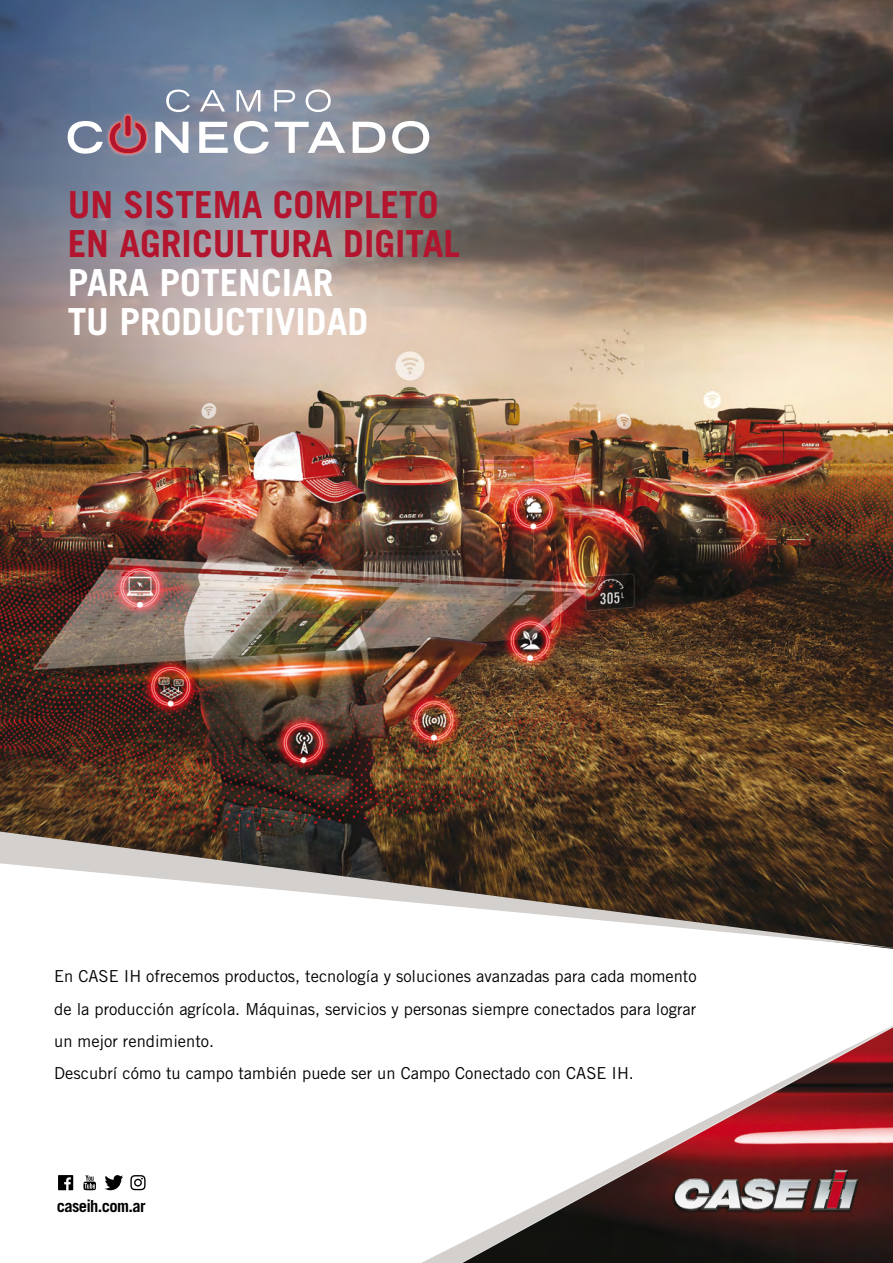
<style>
.page{position:relative;width:893px;height:1263px;background:#fff}
.page>*{position:absolute;margin:0;border:0;box-sizing:border-box;transform-origin:0 0}
.t1{font:700 37.35px/39px "Trade Gothic";color:#b3152e}
.t2{font:700 37.35px/39px "Trade Gothic";color:#fff}
.t3{font:700 16.65px "Trade Gothic";letter-spacing:-.04em;color:#000}
.t4{font:16.5px/32.2px "Trade Gothic";color:#000}
</style>
<div class="page">
<img style="left:0;top:0;width:893px;height:949px">
<svg style="left:0;top:831px;width:893px;height:117px"></svg>
<img style="left:462px;top:1027px;width:431px;height:236px">
<svg style="left:83px;top:1175px;width:13px;height:15px"></svg>
<svg style="left:130px;top:1175px;width:16px;height:15px"></svg>
<svg style="left:58px;top:1175px;width:15px;height:15px"></svg>
<svg style="left:105px;top:1175px;width:18px;height:15px"></svg>
<svg style="left:166px;top:90px;width:24px;height:22px"></svg>
<svg style="left:200px;top:90px;width:25px;height:22px"></svg>
<svg style="left:237px;top:90px;width:23px;height:22px"></svg>
<svg style="left:274px;top:90px;width:21px;height:22px"></svg>
<svg style="left:306px;top:90px;width:25px;height:22px"></svg>
<svg style="left:68px;top:121px;width:35px;height:33px"></svg>
<svg style="left:155px;top:122px;width:33px;height:31px"></svg>
<svg style="left:199px;top:122px;width:29px;height:31px"></svg>
<svg style="left:234px;top:121px;width:35px;height:33px"></svg>
<svg style="left:275px;top:122px;width:70px;height:31px"></svg>
<svg style="left:353px;top:122px;width:32px;height:31px"></svg>
<svg style="left:392px;top:121px;width:37px;height:33px"></svg>
<img style="left:105px;top:110px;width:46px;height:49px">
<svg style="left:109px;top:121px;width:38px;height:33px"></svg>
<div style="left:125px;top:115px;width:6px;height:21px;background:#b3152e;border-radius:3px"></div>
<div style="left:125px;top:115px;width:6px;height:22px;border:1px solid #ea6759;border-radius:3px"></div>
<h1 class="t1" style="left:68px;top:184px;width:394px">UN SISTEMA COMPLETO<br>EN AGRICULTURA DIGITAL</h1>
<h1 class="t2" style="left:68px;top:262px;width:302px">PARA POTENCIAR<br>TU PRODUCTIVIDAD</h1>
<p class="t4" style="left:54px;top:960px;width:644px">En CASE IH ofrecemos productos, tecnología y soluciones avanzadas para cada momento de la producción agrícola. Máquinas, servicios y personas siempre conectados para lograr un mejor rendimiento.<br>Descubrí cómo tu campo también puede ser un Campo Conectado con CASE IH.</p>
<p class="t3" style="left:57px;top:1196px;width:90px">caseih.com.ar</p>
</div>
